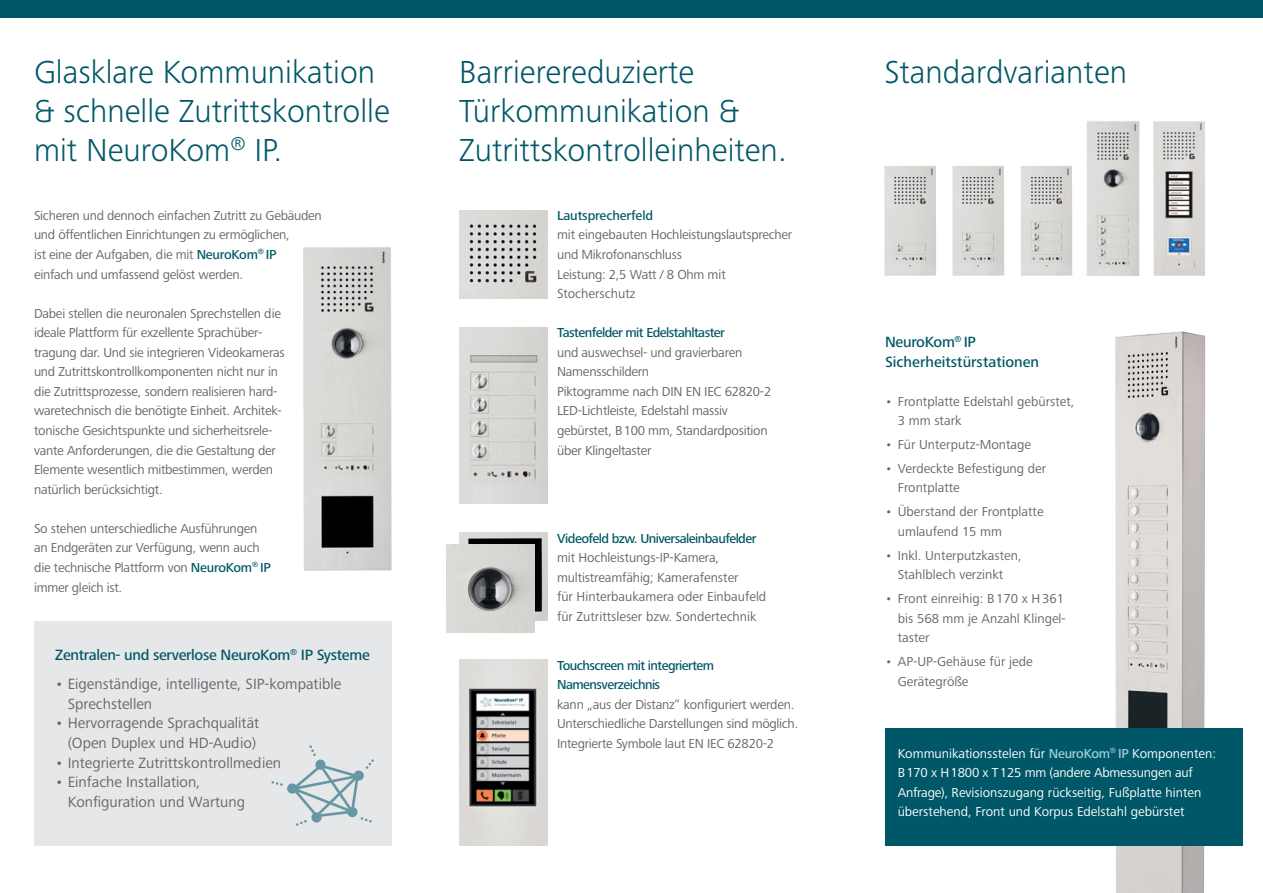
<style>
.page{position:relative;width:1263px;height:893px;background:#fff}
.page>*{position:absolute;margin:0;border:0;box-sizing:border-box;transform-origin:0 0}
.geh_fließtext{font:300 33px/39.2px "Frutiger Next Pro";color:#005767}
.geh_txt{font:15.3px/19.5px "Frutiger Next Pro";color:#6c6369}
.geh_txt-2{font:500 15.3px "Frutiger Next Pro";letter-spacing:-.02em;color:#005767}
.geh_fließtext-2{font:500 15.3px/19.5px "Frutiger Next Pro";color:#005767}
.Zwischenüberschrift{font:13.5px/19.5px "Frutiger Next Pro";letter-spacing:-.02em;color:#6c6369}
.geh_txt-3{font:13.5px/19.5px "Frutiger Next Pro";letter-spacing:-.02em;color:#6c6369}
.geh_fließtext-3{font:13.5px/19.5px "Frutiger Next Pro";color:#6c6369}
.geh_fließtext-4{font:13.5px/19.5px "Frutiger Next Pro";color:#fff}
.geh_txt-4{font:13.5px/19.5px "Frutiger Next Pro";color:#6c6369}
.geh_fließtext-5{font:13.5px/19.5px "Frutiger Next Pro";letter-spacing:-.02em;color:#6c6369}
.geh_fließtext-6{font:500 13.5px/19.5px "Frutiger Next Pro";letter-spacing:-.04em;color:#005767}
.geh_txt-5{font:500 13.5px "Frutiger Next Pro";letter-spacing:-.04em;color:#005767}
.s1{font-weight:500;color:#005767}
.s2{font-weight:500;color:#a1d1dc}
</style>
<div class="page">
<div style="left:0;top:0;width:1263px;height:17px;background:#005767"></div>
<div style="left:34px;top:621px;width:357px;height:225px;background:#e6e7e9"></div>
<svg style="left:271px;top:745px;width:103px;height:81px"></svg>
<img style="left:1115px;top:331px;width:90px;height:562px">
<img style="left:303px;top:247px;width:89px;height:324px">
<img style="left:884px;top:166px;width:52px;height:110px">
<img style="left:1153px;top:121px;width:52px;height:155px">
<img style="left:952px;top:166px;width:52px;height:110px">
<img style="left:1021px;top:166px;width:51px;height:110px">
<img style="left:1086px;top:121px;width:54px;height:155px">
<div style="left:885px;top:728px;width:357px;height:118px;background:#005767"></div>
<img style="left:459px;top:327px;width:88px;height:176px">
<img style="left:459px;top:210px;width:88px;height:88px">
<img style="left:459px;top:660px;width:88px;height:186px">
<img style="left:459px;top:532px;width:88px;height:88px">
<img style="left:446px;top:545px;width:88px;height:88px">
<img style="left:473px;top:358px;width:62px;height:2px">
<div style="left:471px;top:356px;width:66px;height:6px;border:1px solid #939598"></div>
<p class="geh_fließtext" style="left:34px;top:52px;width:357px">Glasklare Kommunikation &amp; schnelle Zutrittskontrolle mit NeuroKom<sup>®</sup> IP.</p>
<p class="geh_fließtext" style="left:459px;top:52px;width:329px">Barrierereduzierte<br>Türkommunikation &amp;<br>Zutrittskontrolleinheiten.</p>
<p class="Zwischenüberschrift" style="left:34px;top:206px;width:289px">Sicheren und dennoch einfachen Zutritt zu Gebäuden und öffentlichen Einrichtungen zu ermöglichen,<br>ist eine der Aufgaben, die mit <span class="s1">NeuroKom</span><sup>®</sup> <span class="s1">IP<br></span>einfach und umfassend gelöst werden.</p>
<p class="Zwischenüberschrift" style="left:34px;top:303px;width:252px">Dabei stellen die neuronalen Sprechstellen die ideale Plattform für exzellente Sprachüber&shy;tragung dar. Und sie integrieren Videokameras und Zutrittskontrollkomponenten nicht nur in die Zutrittsprozesse, sondern realisieren hard&shy;waretechnisch die benötigte Einheit. Architek&shy;tonische Gesichtspunkte und sicherheitsrele&shy;vante Anforderungen, die die Gestaltung der Elemente wesentlich mitbestimmen, werden natürlich berücksichtigt.</p>
<p class="Zwischenüberschrift" style="left:34px;top:519px;width:238px">So stehen unterschiedliche Ausführungen an Endgeräten zur Verfügung, wenn auch die technische Plattform von <span class="s1">NeuroKom</span><sup>®</sup> <span class="s1">IP </span>immer gleich ist.</p>
<p class="geh_txt-2" style="left:55px;top:646px;width:316px">Zentralen- und serverlose NeuroKom<sup>®</sup> IP Systeme</p>
<p class="geh_txt" style="left:68px;top:674px;width:275px;text-indent:-12px">• Eigenständige, intelligente, SIP-kompatible<br>Sprechstellen</p>
<p class="geh_txt" style="left:55px;top:714px;width:205px;text-align:right">• Hervorragende Sprachqualität (Open Duplex und HD-Audio)</p>
<p class="geh_txt" style="left:55px;top:753px;width:227px">• Integrierte Zutrittskontrollmedien</p>
<p class="geh_txt" style="left:68px;top:772px;width:179px;text-indent:-12px">• Einfache Installation,<br>Konfiguration und Wartung</p>
<p class="geh_fließtext-5" style="left:557px;top:206px;width:237px"><span class="s1">Lautsprecherfeld<br></span>mit eingebauten Hochleistungslautsprecher und Mikrofonanschluss<br>Leistung: 2,5 Watt / 8 Ohm mit<br>Stocherschutz</p>
<p class="geh_fließtext-6" style="left:557px;top:323px;width:169px">Tastenfelder mit Edelstahltaster</p>
<p class="geh_txt-3" style="left:557px;top:343px;width:216px">und auswechsel- und gravierbaren<br>Namensschildern<br>Piktogramme nach DIN EN IEC 62820-2</p>
<p class="geh_txt-3" style="left:557px;top:401px;width:212px">LED-Lichtleiste, Edelstahl massiv gebürstet, B100 mm, Standardposition über Klingeltaster</p>
<p class="geh_txt-5" style="left:557px;top:530px;width:201px">Videofeld bzw. Universaleinbaufelder</p>
<p class="geh_txt-4" style="left:557px;top:548px;width:211px">mit Hochleistungs-IP-Kamera, multistreamfähig; Kamerafenster<br>für Hinterbaukamera oder Einbaufeld für Zutrittsleser bzw. Sondertechnik</p>
<p class="geh_fließtext-6" style="left:557px;top:655px;width:159px">Touchscreen mit integriertem<br>Namensverzeichnis</p>
<p class="geh_txt-3" style="left:557px;top:695px;width:243px">kann „aus der Distanz“ konfiguriert werden.<br>Unterschiedliche Darstellungen sind möglich.<br>Integrierte Symbole laut EN IEC 62820-2</p>
<p class="geh_fließtext" style="left:884px;top:52px;width:244px">Standardvarianten</p>
<p class="geh_fließtext-2" style="left:885px;top:332px;width:156px">NeuroKom<sup>®</sup> IP<br>Sicherheitstürstationen</p>
<p class="geh_fließtext-3" style="left:898px;top:391px;width:178px;text-indent:-13px">• Frontplatte Edelstahl gebürstet,<br>3 mm stark</p>
<p class="geh_fließtext-3" style="left:885px;top:435px;width:148px">• Für Unterputz-Montage</p>
<p class="geh_fließtext-3" style="left:898px;top:459px;width:150px;text-indent:-13px">• Verdeckte Befestigung der<br>Frontplatte</p>
<p class="geh_fließtext-3" style="left:898px;top:502px;width:147px;text-indent:-13px">• Überstand der Frontplatte umlaufend 15 mm</p>
<p class="geh_fließtext-3" style="left:885px;top:545px;width:138px;text-align:center">• Inkl. Unterputzkasten,<br>Stahlblech verzinkt</p>
<p class="geh_fließtext-3" style="left:898px;top:589px;width:170px;text-indent:-13px">• Front einreihig: B170 x H361 bis 568 mm je Anzahl Klingel&shy;taster</p>
<p class="geh_fließtext-3" style="left:898px;top:652px;width:136px;text-indent:-13px">• AP-UP-Gehäuse für jede<br>Gerätegröße</p>
<p class="geh_fließtext-4" style="left:898px;top:743px;width:320px">Kommunikationsstelen für <span class="s2">NeuroKom</span><sup>®</sup> <span class="s2">IP</span> Komponenten:</p>
<p class="geh_fließtext-4" style="left:898px;top:763px;width:305px">B170 x H1800 x T125 mm (andere Abmessungen auf<br>Anfrage), Revisionszugang rückseitig, Fußplatte hinten überstehend, Front und Korpus Edelstahl gebürstet</p>
</div>
